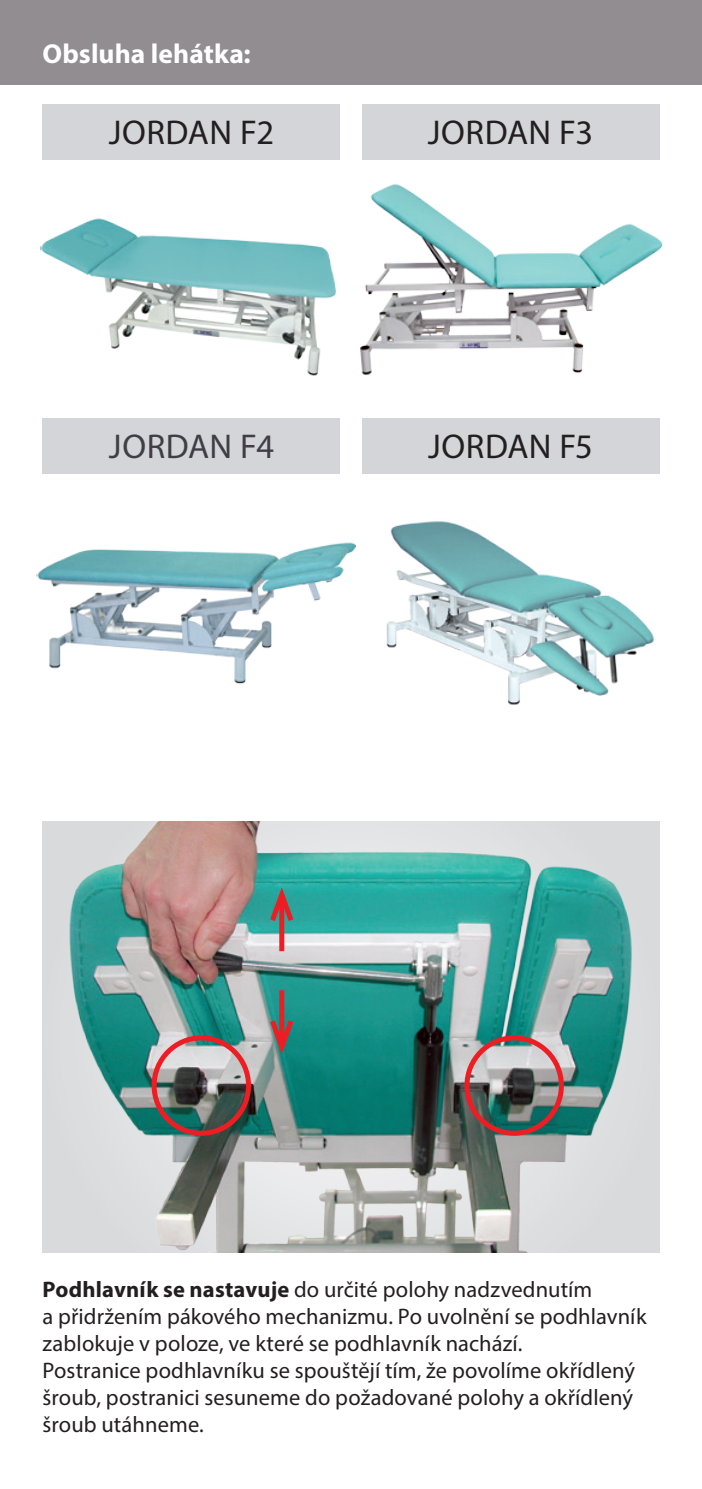
<style>
.page{position:relative;width:702px;height:1489px;background:#fff}
.page>*{position:absolute;margin:0;border:0;box-sizing:border-box;transform-origin:0 0}
.text{font:34.5px "Myriad Pro";letter-spacing:.01em;color:#231f20}
.nadpis{font:700 27.5px "Myriad Pro";letter-spacing:.005em;color:#fff}
.text-2{font:22.5px/27px "Myriad Pro";letter-spacing:.005em;color:#231f20}
.s1{font-weight:700}
</style>
<div class="page">
<div style="left:0;top:0;width:702px;height:85px;background:#918d90"></div>
<img style="left:41px;top:218px;width:259px;height:142px">
<img style="left:300px;top:134px;width:363px;height:242px">
<div style="left:43px;top:104px;width:297px;height:55px;background:#d3d5d9"></div>
<div style="left:361px;top:104px;width:298px;height:55px;background:#d3d5d9"></div>
<img style="left:43px;top:821px;width:616px;height:431px">
<div style="left:279px;top:990px;width:5px;height:56px;background:#ee1d23"></div>
<svg style="left:266px;top:1014px;width:31px;height:47px"></svg>
<div style="left:279px;top:894px;width:5px;height:57px;background:#ee1d23"></div>
<svg style="left:266px;top:880px;width:31px;height:46px"></svg>
<div style="left:43px;top:418px;width:297px;height:55px;background:#d3d5d9"></div>
<div style="left:361px;top:418px;width:298px;height:55px;background:#d3d5d9"></div>
<img style="left:37px;top:542px;width:318px;height:142px">
<img style="left:386px;top:521px;width:269px;height:184px">
<div style="left:152px;top:1035px;width:99px;height:100px;border:5px solid #ee1d23;border-radius:50%"></div>
<div style="left:464px;top:1035px;width:100px;height:100px;border:5px solid #ee1d23;border-radius:50%"></div>
<p class="nadpis" style="left:43px;top:36px;width:210px">Obsluha lehátka:</p>
<p class="text" style="left:109px;top:111px;width:167px">JORDAN F2</p>
<p class="text" style="left:428px;top:111px;width:167px">JORDAN F3</p>
<p class="text" style="left:109px;top:425px;width:167px">JORDAN F4</p>
<p class="text" style="left:428px;top:425px;width:166px">JORDAN F5</p>
<p class="text-2" style="left:43px;top:1275px;width:551px"><span class="s1">Podhlavník se nastavuje</span> do určité polohy nadzvednutím</p>
<p class="text-2" style="left:43px;top:1302px;width:605px">a přidržením pákového mechanizmu. Po uvolnění se podhlavník zablokuje v poloze, ve které se podhlavník nachází.</p>
<p class="text-2" style="left:43px;top:1356px;width:594px;text-align:justify">Postranice podhlavníku se spouštějí tím, že povolíme okřídlený šroub, postranici sesuneme do požadované polohy a okřídlený šroub utáhneme.</p>
</div>
